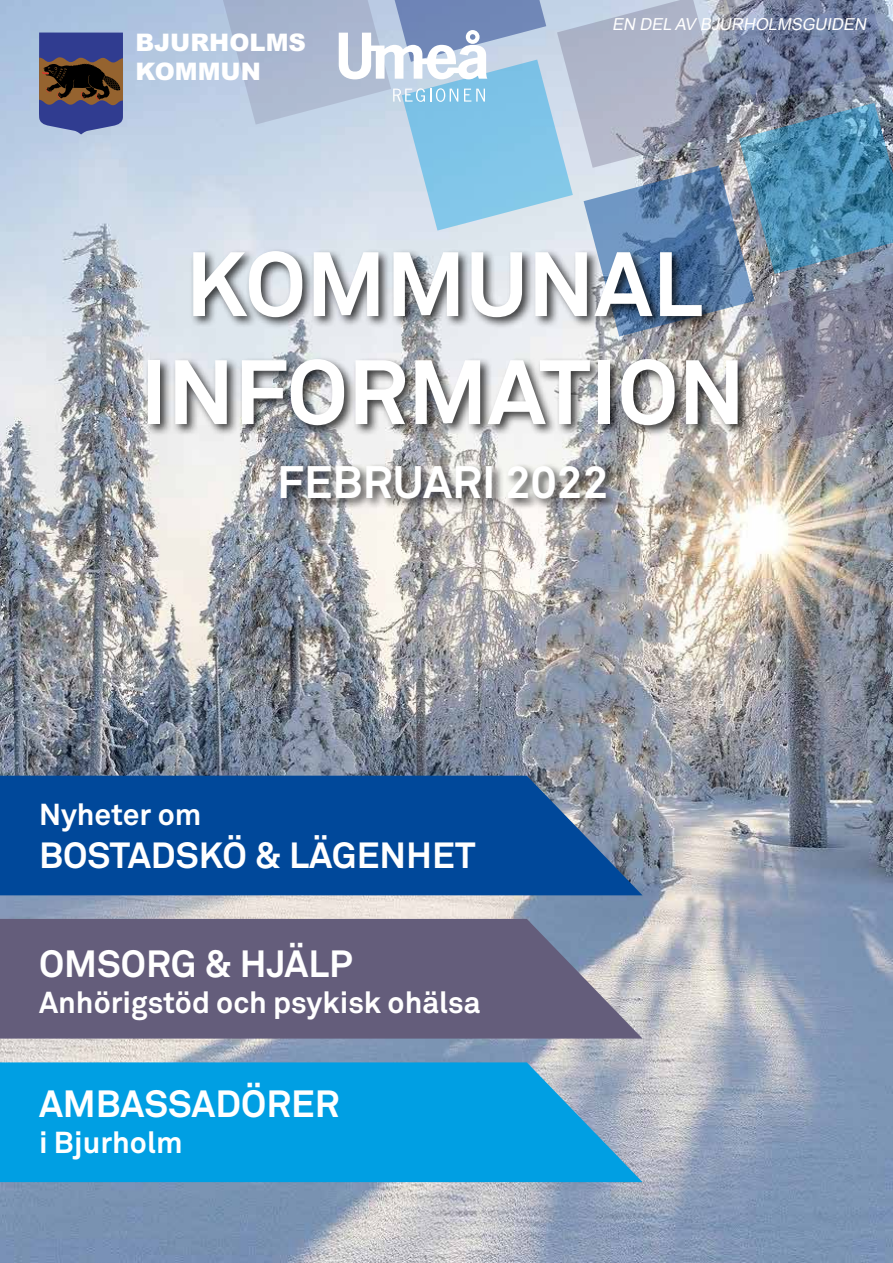
<style>
.page{position:relative;width:893px;height:1263px;background:#fff}
.page>*{position:absolute;margin:0;border:0;box-sizing:border-box;transform-origin:0 0}
.t1{font:700 90px/108px "Akkurat";color:#fff;text-align:center}
.t2{font:700 45px "Akkurat";color:#fff}
.t3{font:700 37.5px "Akkurat";color:#fff}
.t4{font:700 36px "Akkurat";color:#fff}
.t5{font:700 30px "Akkurat";color:#fff}
.t6{font:900 24.15px/29.1px "Arial";color:#fff}
.t7{font:italic 16.5px "Arial";color:#fff}
</style>
<div class="page">
<img style="left:0;top:0;width:893px;height:1263px">
<svg style="left:0;top:919px;width:642px;height:119px;background:#696480"></svg>
<svg style="left:0;top:1062px;width:642px;height:120px;background:#0fa0df"></svg>
<div style="left:145px;top:247px;width:605px;height:263px;background:#000;opacity:.75"></div>
<svg style="left:39px;top:33px;width:84px;height:101px;background:#484363"></svg>
<img style="left:220px;top:0;width:673px;height:443px">
<svg style="left:0;top:776px;width:642px;height:119px;background:#0b4e9a"></svg>
<p class="t6" style="left:135px;top:27px;width:172px">BJURHOLMS<br>KOMMUN</p>
<p class="t7" style="left:612px;top:13px;width:259px">EN DEL AV BJURHOLMSGUIDEN</p>
<h1 class="t1" style="left:141px;top:231px;width:606px">KOMMUNAL<br>INFORMATION</h1>
<h2 class="t2" style="left:277px;top:453px;width:333px">FEBRUARI 2022</h2>
<p class="t5" style="left:39px;top:795px;width:164px">Nyheter om</p>
<p class="t4" style="left:39px;top:832px;width:438px">BOSTADSKÖ &amp; LÄGENHET</p>
<p class="t3" style="left:39px;top:940px;width:315px">OMSORG &amp; HJÄLP</p>
<p class="t5" style="left:39px;top:983px;width:443px">Anhörigstöd och psykisk ohälsa</p>
<p class="t3" style="left:39px;top:1080px;width:302px">AMBASSADÖRER</p>
<p class="t5" style="left:39px;top:1123px;width:145px">i Bjurholm</p>
</div>
